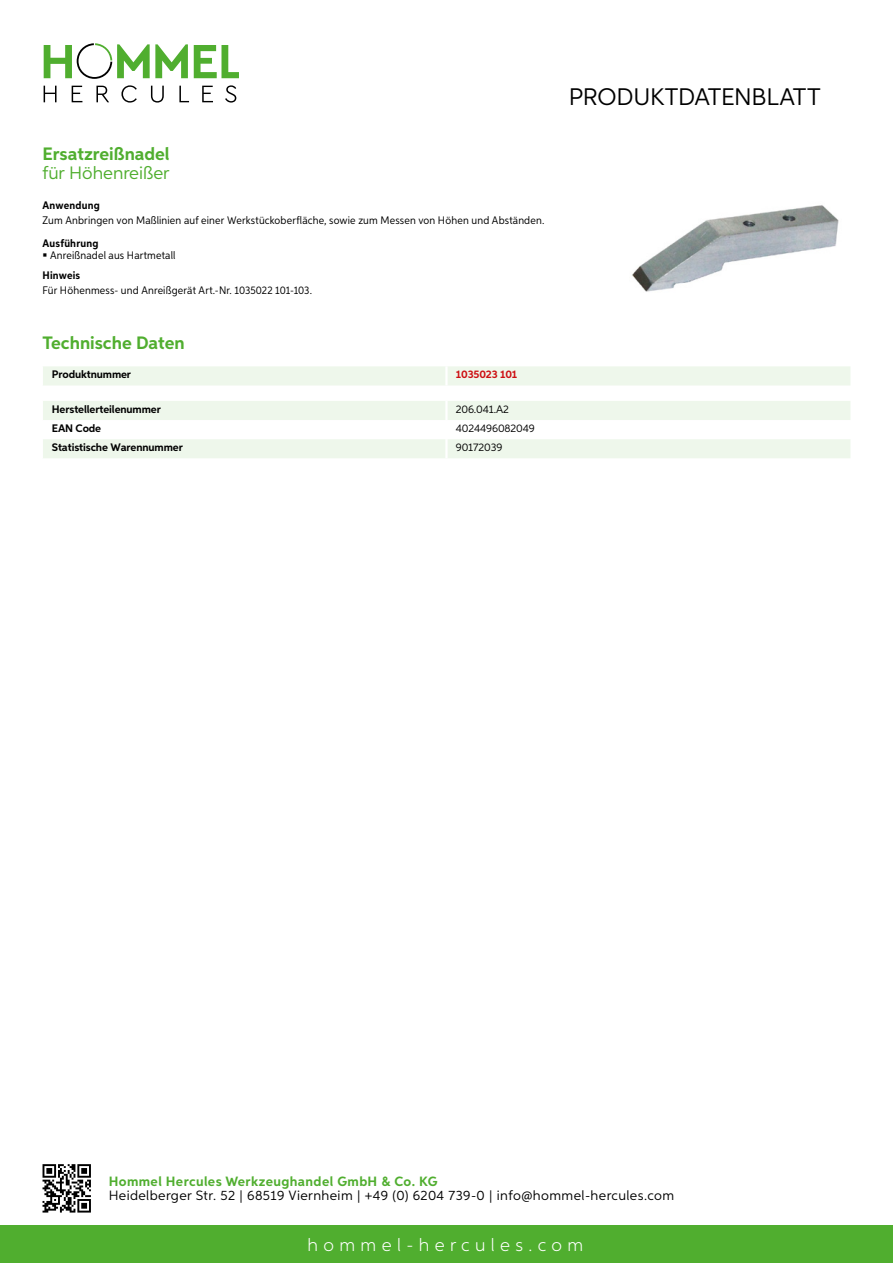
<style>
.page{position:relative;width:893px;height:1263px;background:#fff}
.page>*{position:absolute;margin:0;border:0;box-sizing:border-box;transform-origin:0 0}
.t1{font:24px "Aspira";letter-spacing:-.01em;color:#000}
.t2{font:700 18px "Aspira";color:#50ae2f}
.t3{font:300 18px "Aspira";letter-spacing:.3em;color:#fff}
.t4{font:18px "Aspira";color:#50ae2f}
.t5{font:13.5px "Aspira";letter-spacing:.03em;color:#000}
.t6{font:700 13.5px "Aspira";letter-spacing:.03em;color:#50ae2f}
.t7{font:10.95px "Aspira Nar";letter-spacing:.015em;color:#000}
.t8{font:700 10.95px "Aspira";letter-spacing:-.01em;color:#000}
.t9{font:10.95px "Aspira";letter-spacing:-.01em;color:#000}
.t10{font:700 10.95px "Aspira Nar";letter-spacing:.02em;color:#000}
.t11{font:700 10.95px "Aspira";letter-spacing:-.01em;color:#cd1013}
</style>
<div class="page">
<div style="left:0;top:1226px;width:893px;height:37px;background:#50ae2f"></div>
<svg style="left:43px;top:1164px;width:48px;height:48px"></svg>
<svg style="left:194px;top:45px;width:45px;height:33px"></svg>
<svg style="left:44px;top:43px;width:144px;height:36px"></svg>
<svg style="left:44px;top:86px;width:13px;height:16px"></svg>
<svg style="left:72px;top:86px;width:10px;height:16px"></svg>
<svg style="left:96px;top:86px;width:13px;height:16px"></svg>
<svg style="left:121px;top:85px;width:16px;height:18px"></svg>
<svg style="left:151px;top:86px;width:13px;height:17px"></svg>
<svg style="left:179px;top:86px;width:10px;height:16px"></svg>
<svg style="left:202px;top:86px;width:11px;height:16px"></svg>
<svg style="left:225px;top:85px;width:11px;height:18px"></svg>
<div style="left:43px;top:366px;width:807px;height:19px;background:#eef7eb"></div>
<hr style="left:445px;top:366px;width:3px;height:19px;background:#fff">
<svg style="left:43px;top:401px;width:807px;height:57px"></svg>
<hr style="left:445px;top:439px;width:3px;height:19px;background:#fff">
<img style="left:632px;top:205px;width:207px;height:87px">
<h2 class="t2" style="left:43px;top:142px;width:129px">Ersatzreißnadel</h2>
<h2 class="t4" style="left:43px;top:162px;width:129px">für Höhenreißer</h2>
<p class="t10" style="left:43px;top:199px;width:59px">Anwendung</p>
<p class="t7" style="left:43px;top:214px;width:503px">Zum Anbringen von Maßlinien auf einer Werkstückoberfläche, sowie zum Messen von Höhen und Abständen.</p>
<p class="t10" style="left:43px;top:236px;width:58px">Ausführung</p>
<p class="t7" style="left:50px;top:249px;width:127px">Anreißnadel aus Hartmetall</p>
<p class="t10" style="left:43px;top:268px;width:39px">Hinweis</p>
<p class="t7" style="left:43px;top:283px;width:271px">Für Höhenmess- und Anreißgerät Art.-Nr. 1035022 101-103.</p>
<h2 class="t2" style="left:43px;top:332px;width:144px">Technische Daten</h2>
<p class="t8" style="left:52px;top:368px;width:81px">Produktnummer</p>
<p class="t11" style="left:456px;top:368px;width:63px">1035023 101</p>
<p class="t8" style="left:52px;top:402px;width:111px">Herstellerteilenummer</p>
<p class="t9" style="left:456px;top:402px;width:55px">206.041.A2</p>
<p class="t8" style="left:52px;top:421px;width:51px">EAN Code</p>
<p class="t9" style="left:456px;top:421px;width:81px">4024496082049</p>
<p class="t8" style="left:52px;top:441px;width:132px">Statistische Warennummer</p>
<p class="t9" style="left:456px;top:441px;width:48px">90172039</p>
<h1 class="t1" style="left:569px;top:82px;width:253px">Produktdatenblatt</h1>
<p class="t6" style="left:109px;top:1172px;width:330px">Hommel Hercules Werkzeughandel GmbH &amp; Co. KG</p>
<p class="t5" style="left:109px;top:1187px;width:567px">Heidelberger Str. 52 | 68519 Viernheim | +49 (0) 6204 739-0 | info@hommel-hercules.com</p>
<h2 class="t3" style="left:307px;top:1234px;width:277px">hommel-hercules.com</h2>
</div>
